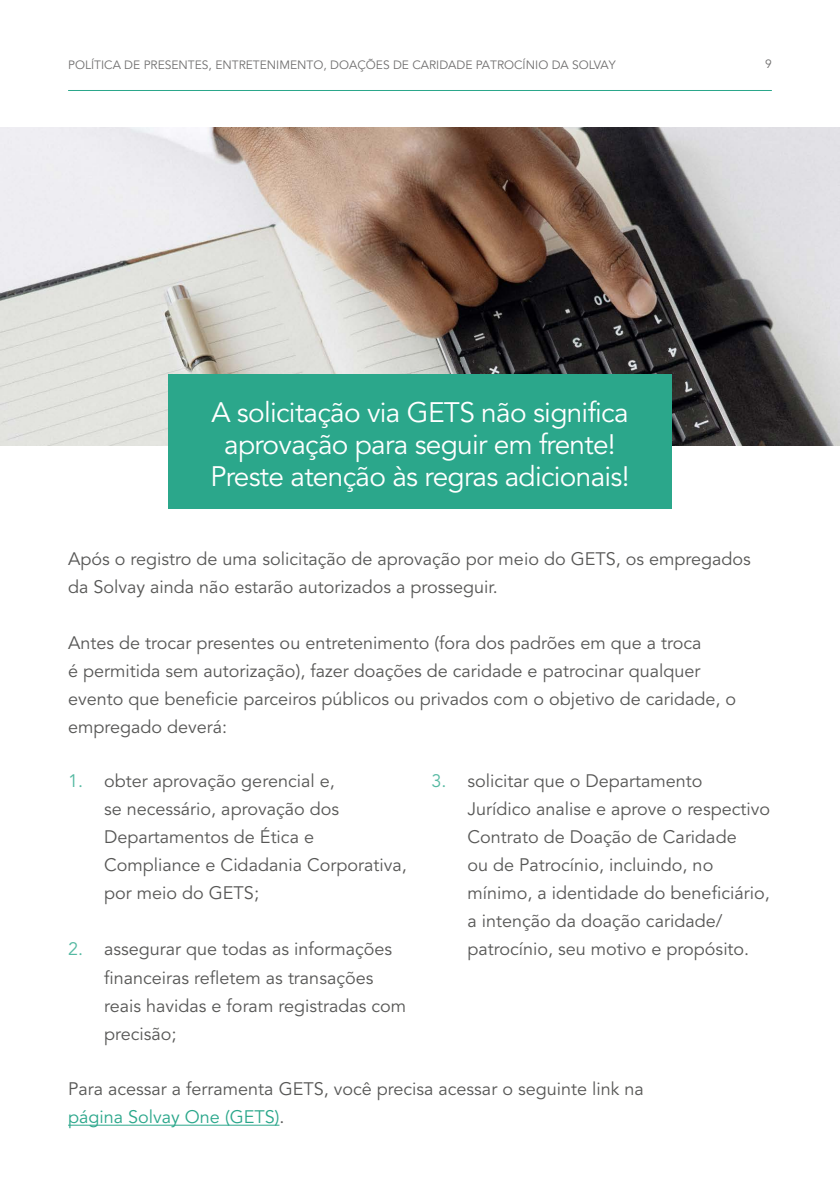
<style>
.page{position:relative;width:840px;height:1191px;background:#fff}
.page>*{position:absolute;margin:0;border:0;box-sizing:border-box;transform-origin:0 0}
.t1{font:28px/32px "Avenir";letter-spacing:-.025em;color:#fff;text-align:center}
.t2{font:18px/28px "Avenir";color:#575756}
.t3{font:12px "Avenir";color:#706f6f}
.s1{color:#55b9a2}
.s2{color:#2ba78b}
</style>
<div class="page">
<hr style="left:68px;top:90px;width:703px;height:1px;background:#2ba78b">
<img style="left:0;top:127px;width:839px;height:318px">
<hr style="left:68px;top:1124px;width:211px;height:1px;background:#2ba78b">
<div style="left:168px;top:374px;width:503px;height:134px;background:#2ba78b"></div>
<p class="t3" style="left:68px;top:56px;width:548px">POLÍTICA DE PRESENTES, ENTRETENIMENTO, DOAÇÕES DE CARIDADE PATROCÍNIO DA SOLVAY</p>
<p class="t3" style="left:764px;top:55px;width:8px">9</p>
<h1 class="t1" style="left:210px;top:397px;width:420px">A solicitação via GETS não significa aprovação para seguir em frente!<br>Preste atenção às regras adicionais!</h1>
<p class="t2" style="left:68px;top:546px;width:684px">Após o registro de uma solicitação de aprovação por meio do GETS, os empregados da Solvay ainda não estarão autorizados a prosseguir.</p>
<p class="t2" style="left:68px;top:630px;width:669px">Antes de trocar presentes ou entretenimento (fora dos padrões em que a troca<br>é permitida sem autorização), fazer doações de caridade e patrocinar qualquer evento que beneficie parceiros públicos ou privados com o objetivo de caridade, o empregado deverá:</p>
<p class="t2" style="left:104px;top:767px;width:304px;text-indent:-36px"><span class="s1">1.</span> obter aprovação gerencial e,<br>se necessário, aprovação dos<br>Departamentos de Ética e<br>Compliance e Cidadania Corporativa, por meio do GETS;</p>
<p class="t2" style="left:104px;top:936px;width:303px;text-indent:-36px"><span class="s1">2.</span> assegurar que todas as informações financeiras refletem as transações reais havidas e foram registradas com precisão;</p>
<p class="t2" style="left:467px;top:767px;width:304px;text-indent:-36px"><span class="s1">3.</span> solicitar que o Departamento Jurídico analise e aprove o respectivo Contrato de Doação de Caridade<br>ou de Patrocínio, incluindo, no mínimo, a identidade do beneficiário, a intenção da doação caridade/ patrocínio, seu motivo e propósito.</p>
<p class="t2" style="left:68px;top:1075px;width:577px">Para acessar a ferramenta GETS, você precisa acessar o seguinte link na <span class="s2">página Solvay One (GETS)</span>.</p>
</div>
